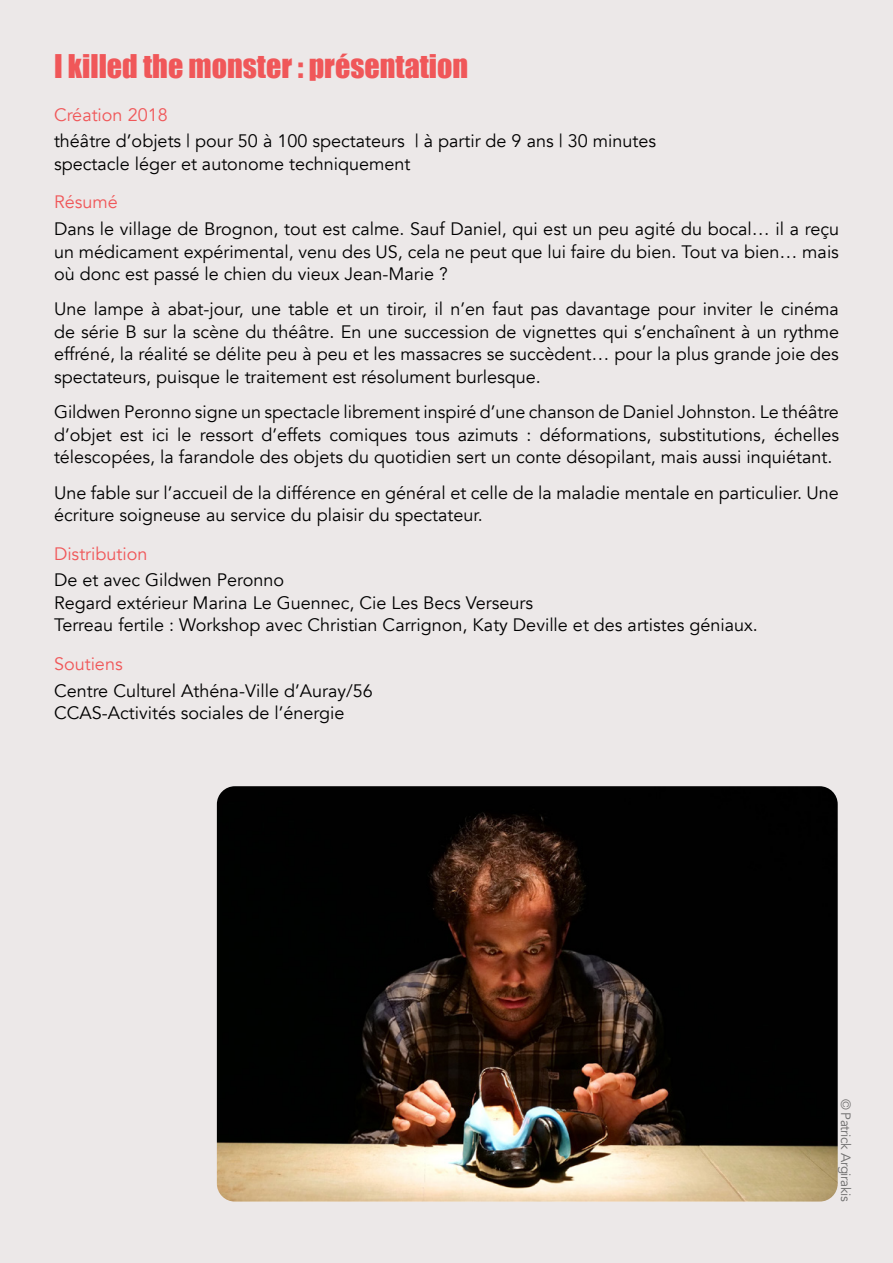
<style>
.page{position:relative;width:893px;height:1263px;background:#ece8e8}
.page>*{position:absolute;margin:0;border:0;box-sizing:border-box;transform-origin:0 0}
.t1{font:30px "Impact";color:#f05759}
.t2{font:18px/22.5px "Avenir";color:#000}
.t3{font:18px "Avenir";color:#f05759}
.t4{font:13.5px "Avenir";letter-spacing:-.03em;color:#706f6f}
</style>
<div class="page">
<img style="left:217px;top:786px;width:621px;height:415px">
<h1 class="t1" style="left:54px;top:43px;width:416px">I killed the monster : présentation</h1>
<p class="t3" style="left:54px;top:104px;width:115px">Création 2018</p>
<p class="t2" style="left:54px;top:130px;width:603px">théâtre d’objets | pour 50 à 100 spectateurs | à partir de 9 ans | 30 minutes spectacle léger et autonome techniquement</p>
<p class="t3" style="left:54px;top:192px;width:65px">Résumé</p>
<p class="t2" style="left:54px;top:218px;width:786px;text-align:justify">Dans le village de Brognon, tout est calme. Sauf Daniel, qui est un peu agité du bocal… il a reçu un médicament expérimental, venu des US, cela ne peut que lui faire du bien. Tout va bien… mais où donc est passé le chien du vieux Jean-Marie ?</p>
<p class="t2" style="left:54px;top:298px;width:786px;text-align:justify">Une lampe à abat-jour, une table et un tiroir, il n’en faut pas davantage pour inviter le cinéma de série B sur la scène du théâtre. En une succession de vignettes qui s’enchaînent à un rythme effréné, la réalité se délite peu à peu et les massacres se succèdent… pour la plus grande joie des spectateurs, puisque le traitement est résolument burlesque.</p>
<p class="t2" style="left:54px;top:401px;width:786px;text-align:justify">Gildwen Peronno signe un spectacle librement inspiré d’une chanson de Daniel Johnston. Le théâtre d’objet est ici le ressort d’effets comiques tous azimuts : déformations, substitutions, échelles télescopées, la farandole des objets du quotidien sert un conte désopilant, mais aussi inquiétant.</p>
<p class="t2" style="left:54px;top:481px;width:786px">Une fable sur l’accueil de la différence en général et celle de la maladie mentale en particulier. Une écriture soigneuse au service du plaisir du spectateur.</p>
<p class="t3" style="left:54px;top:543px;width:95px">Distribution</p>
<p class="t2" style="left:54px;top:569px;width:705px">De et avec Gildwen Peronno<br>Regard extérieur Marina Le Guennec, Cie Les Becs Verseurs<br>Terreau fertile : Workshop avec Christian Carrignon, Katy Deville et des artistes géniaux.</p>
<p class="t3" style="left:54px;top:653px;width:70px">Soutiens</p>
<p class="t2" style="left:54px;top:680px;width:320px">Centre Culturel Athéna-Ville d’Auray/56<br>CCAS-Activités sociales de l’énergie</p>
<p class="t4" style="left:854px;top:1098px;width:104px;rotate:90deg">© Patrick Argirakis</p>
</div>
